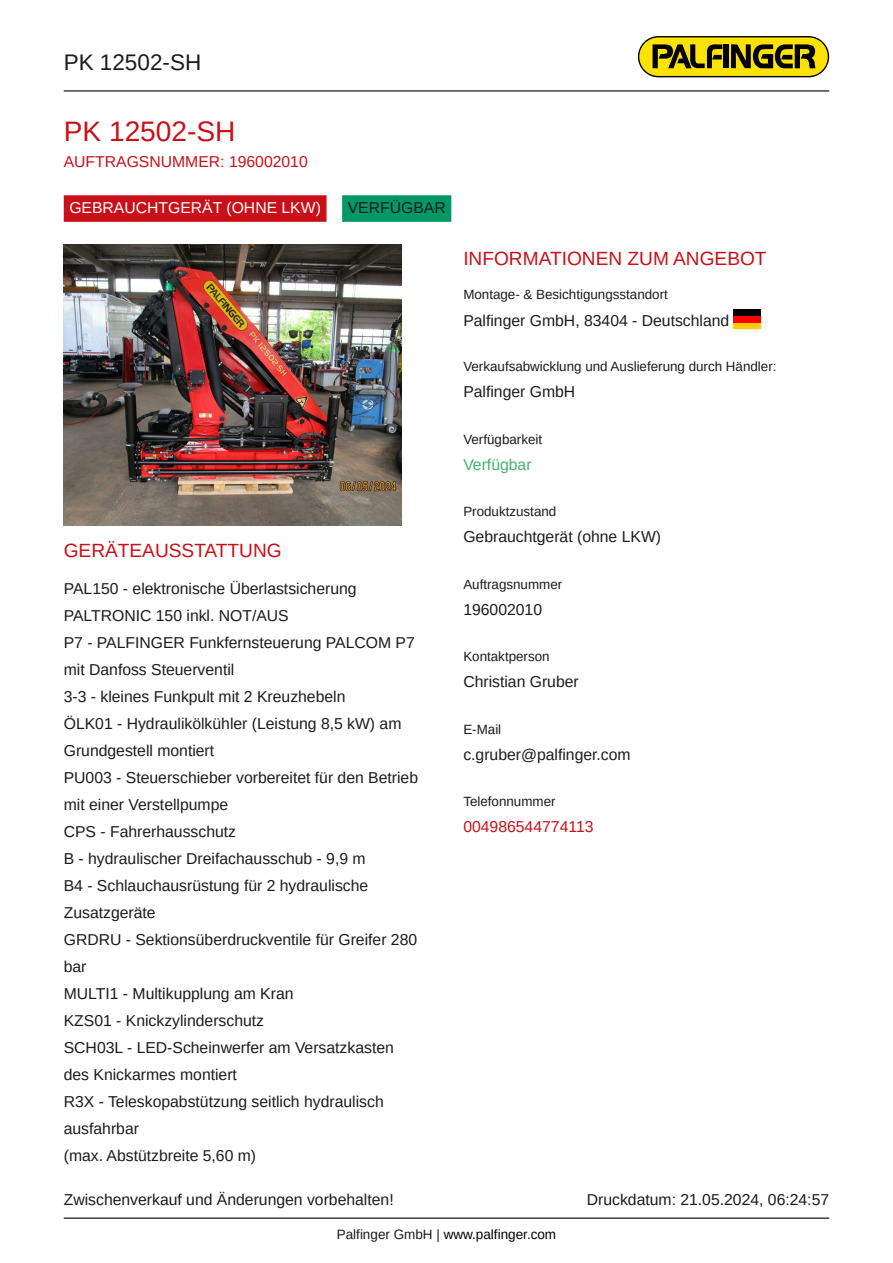
<style>
.page{position:relative;width:893px;height:1263px;background:#fff}
.page>*{position:absolute;margin:0;border:0;box-sizing:border-box;transform-origin:0 0}
.t1{font:28.2px "Arimo";color:#c91019}
.t2{font:22.5px "Arimo";color:#1b1b1b}
.t3{font:19.2px "Arimo";color:#c91019}
.t4{font:15.75px/27px "Arimo";color:#1b1b1b}
.t5{font:15.75px "Arimo";color:#c91019}
.t6{font:15.75px "Arimo";color:#fff}
.t7{font:15.75px "Arimo";color:#43b36c}
.t8{font:13.5px "Arimo";color:#000}
.t9{font:13.35px "Arimo";color:#1b1b1b}
.s1{color:#1b1b1b}
</style>
<div class="page">
<hr style="left:64px;top:90px;width:765px;height:1px;background:#000">
<hr style="left:64px;top:1217px;width:765px;height:2px;background:#000">
<svg style="left:638px;top:36px;width:191px;height:41px;background:#a3930b"></svg>
<div style="left:64px;top:195px;width:263px;height:27px;background:#c91019"></div>
<div style="left:342px;top:195px;width:109px;height:27px;background:#096"></div>
<img style="left:64px;top:245px;width:337px;height:281px">
<div style="left:734px;top:322px;width:27px;height:7px;background:#fc0"></div>
<div style="left:734px;top:309px;width:27px;height:7px;background:#000"></div>
<div style="left:734px;top:316px;width:27px;height:6px;background:#f00"></div>
<h2 class="t2" style="left:64px;top:51px;width:139px">PK 12502-SH</h2>
<h1 class="t1" style="left:64px;top:118px;width:173px">PK 12502-SH</h1>
<p class="t5" style="left:64px;top:154px;width:246px">AUFTRAGSNUMMER: 196002010</p>
<p class="t6" style="left:69px;top:200px;width:253px">GEBRAUCHTGERÄT (OHNE LKW)</p>
<p class="t4" style="left:348px;top:194px;width:99px">VERFÜGBAR</p>
<p class="t3" style="left:64px;top:541px;width:219px">GERÄTEAUSSTATTUNG</p>
<p class="t4" style="left:64px;top:576px;width:356px">PAL150 - elektronische Überlastsicherung<br>PALTRONIC 150 inkl. NOT/AUS<br>P7 - PALFINGER Funkfernsteuerung PALCOM P7 mit Danfoss Steuerventil<br>3-3 - kleines Funkpult mit 2 Kreuzhebeln<br>ÖLK01 - Hydraulikölkühler (Leistung 8,5 kW) am<br>Grundgestell montiert<br>PU003 - Steuerschieber vorbereitet für den Betrieb mit einer Verstellpumpe<br>CPS - Fahrerhausschutz<br>B - hydraulischer Dreifachausschub - 9,9 m<br>B4 - Schlauchausrüstung für 2 hydraulische<br>Zusatzgeräte<br>GRDRU - Sektionsüberdruckventile für Greifer 280 bar<br>MULTI1 - Multikupplung am Kran<br>KZS01 - Knickzylinderschutz<br>SCH03L - LED-Scheinwerfer am Versatzkasten des Knickarmes montiert<br>R3X - Teleskopabstützung seitlich hydraulisch ausfahrbar<br>(max. Abstützbreite 5,60 m)</p>
<p class="t3" style="left:463px;top:249px;width:305px">INFORMATIONEN ZUM ANGEBOT</p>
<p class="t9" style="left:463px;top:288px;width:206px">Montage- &amp; Besichtigungsstandort</p>
<p class="t4" style="left:463px;top:308px;width:267px">Palfinger GmbH, 83404 - Deutschland</p>
<p class="t9" style="left:463px;top:360px;width:315px">Verkaufsabwicklung und Auslieferung durch Händler:</p>
<p class="t4" style="left:463px;top:379px;width:113px">Palfinger GmbH</p>
<p class="t9" style="left:463px;top:433px;width:80px">Verfügbarkeit</p>
<p class="t7" style="left:463px;top:456px;width:70px">Verfügbar</p>
<p class="t9" style="left:463px;top:505px;width:94px">Produktzustand</p>
<p class="t4" style="left:463px;top:524px;width:199px">Gebrauchtgerät (ohne LKW)</p>
<p class="t9" style="left:463px;top:578px;width:100px">Auftragsnummer</p>
<p class="t4" style="left:463px;top:596px;width:80px">196002010</p>
<p class="t9" style="left:463px;top:650px;width:88px">Kontaktperson</p>
<p class="t4" style="left:463px;top:669px;width:117px">Christian Gruber</p>
<p class="t9" style="left:463px;top:722px;width:39px">E-Mail</p>
<p class="t4" style="left:463px;top:741px;width:169px">c.gruber@palfinger.com</p>
<p class="t9" style="left:463px;top:795px;width:94px">Telefonnummer</p>
<p class="t5" style="left:463px;top:819px;width:132px">004986544774113</p>
<p class="t4" style="left:64px;top:1187px;width:331px">Zwischenverkauf und Änderungen vorbehalten!</p>
<p class="t4" style="left:587px;top:1187px;width:244px">Druckdatum: 21.05.2024, 06:24:57</p>
<p class="t8" style="left:337px;top:1228px;width:221px"><span class="s1">Palfinger GmbH |</span> www.palfinger.com</p>
</div>
